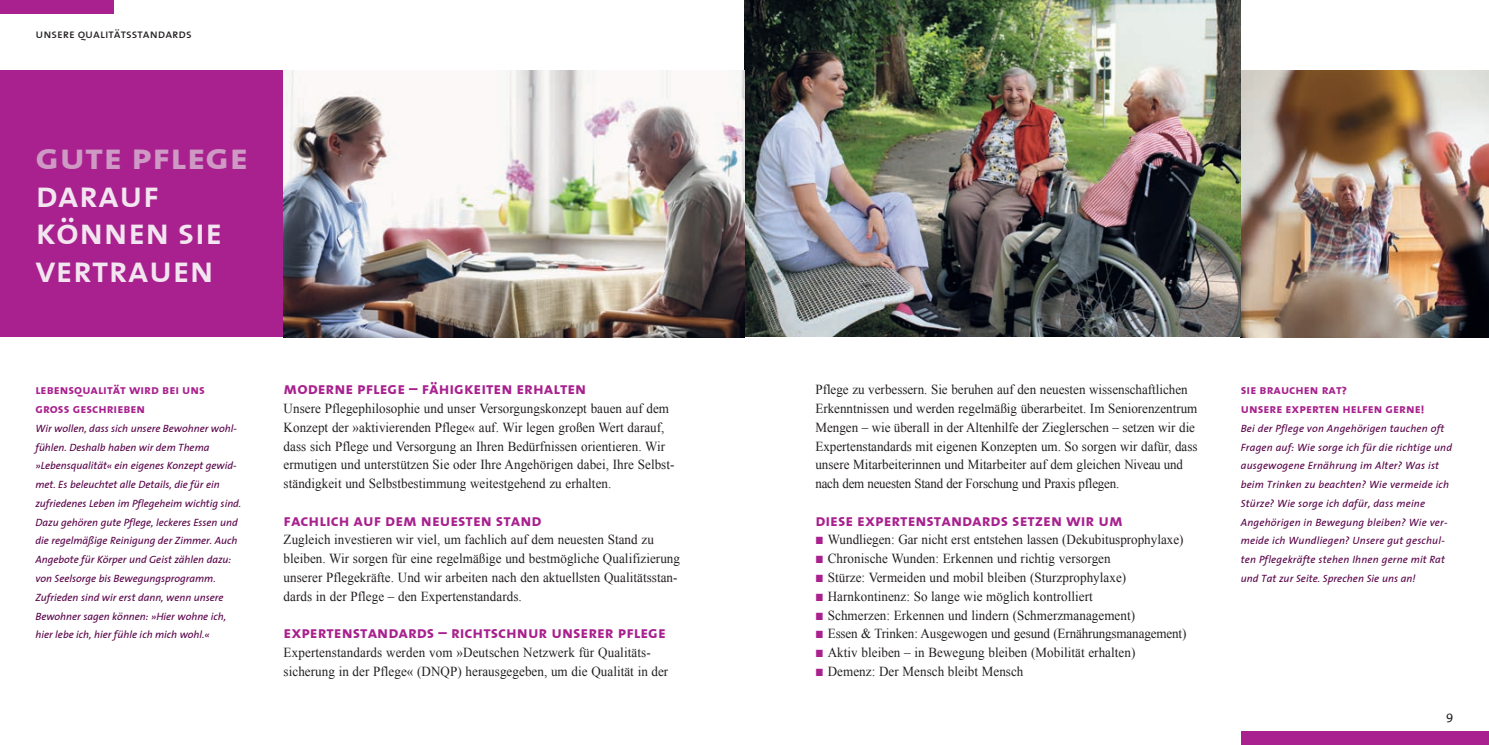
<style>
.page{position:relative;width:1489px;height:745px;background:#fff}
.page>*{position:absolute;margin:0;border:0;box-sizing:border-box;transform-origin:0 0}
.t1{font:37.5px/37.5px "The Sans Semi Bold Caps";color:#f3e5f0}
.t2{font:37.5px "The Sans Bold Caps";color:#ce99c4;scale:1.1 1}
.t3{font:16.88px "The Sans Bold Caps";color:#a8218e}
.t4{font:13.75px/18.8px "Times New Roman";letter-spacing:.005em;color:#231f20;scale:.95 1}
.t5{font:13.12px/18.8px "The Sans Bold Caps";color:#a8218e}
.t6{font:12.5px "The Sans Caps";color:#231f20}
.t7{font:12.5px "The Sans";color:#231f20}
.t8{font:italic 10.62px/18.8px "The Sans";letter-spacing:-.005em;color:#570047}
.t9{font:italic 10.62px/18.8px "The Sans";letter-spacing:.015em;color:#570047}
</style>
<div class="page">
<div style="left:1240px;top:730px;width:248px;height:14px;background:#a8218e"></div>
<div style="left:0;top:0;width:113px;height:14px;background:#a8218e"></div>
<img style="left:1240px;top:71px;width:248px;height:266px">
<div style="left:0;top:71px;width:283px;height:266px;background:#a8218e"></div>
<img style="left:744px;top:0;width:496px;height:337px">
<img style="left:284px;top:71px;width:460px;height:266px">
<p class="t6" style="left:35px;top:23px;width:158px">unsere qualitätsstandards</p>
<h1 class="t2" style="left:35px;top:125px;width:195px">gute pflege</h1>
<h1 class="t1" style="left:35px;top:174px;width:188px">darauf können sie vertrauen</h1>
<p class="t5" style="left:35px;top:380px;width:171px">lebensqualität wird bei uns gross geschrieben</p>
<p class="t8" style="left:35px;top:418px;width:207px">Wir wollen, dass sich unsere Bewohner wohl&shy;fühlen. Deshalb haben wir dem Thema »Lebensqualität« ein eigenes Konzept gewid&shy;met. Es beleuchtet alle Details, die für ein zufriedenes Leben im Pflegeheim wichtig sind.<br>Dazu gehören gute Pflege, leckeres Essen und die regelmäßige Reinigung der Zimmer. Auch Angebote für Körper und Geist zählen dazu: von Seelsorge bis Bewegungsprogramm.<br>Zufrieden sind wir erst dann, wenn unsere Bewohner sagen können: »Hier wohne ich, hier lebe ich, hier fühle ich mich wohl.«</p>
<p class="t3" style="left:283px;top:374px;width:304px">moderne pflege – fähigkeiten erhalten</p>
<p class="t4" style="left:283px;top:398px;width:413px">Unsere Pflegephilosophie und unser Versorgungskonzept bauen auf dem Konzept der »aktivierenden Pflege« auf. Wir legen großen Wert darauf, dass sich Pflege und Versorgung an Ihren Bedürfnissen orientieren. Wir ermutigen und unterstützen Sie oder Ihre Angehörigen dabei, Ihre Selbst&shy;ständigkeit und Selbstbestimmung weitestgehend zu erhalten.</p>
<p class="t3" style="left:283px;top:505px;width:259px">fachlich auf dem neuesten stand</p>
<p class="t4" style="left:283px;top:530px;width:419px">Zugleich investieren wir viel, um fachlich auf dem neuesten Stand zu bleiben. Wir sorgen für eine regelmäßige und bestmögliche Qualifizierung unserer Pflegekräfte. Und wir arbeiten nach den aktuellsten Qualitätsstan&shy;dards in der Pflege – den Expertenstandards.</p>
<p class="t3" style="left:283px;top:618px;width:383px">expertenstandards – richtschnur unserer pflege</p>
<p class="t4" style="left:283px;top:642px;width:406px">Expertenstandards werden vom »Deutschen Netzwerk für Qualitäts&shy;sicherung in der Pflege« (DNQP) herausgegeben, um die Qualität in der</p>
<p class="t4" style="left:815px;top:380px;width:404px">Pflege zu verbessern. Sie beruhen auf den neuesten wissenschaftlichen Erkenntnissen und werden regelmäßig überarbeitet. Im Seniorenzentrum Mengen – wie überall in der Altenhilfe der Zieglerschen – setzen wir die Expertenstandards mit eigenen Konzepten um. So sorgen wir dafür, dass unsere Mitarbeiterinnen und Mitarbeiter auf dem gleichen Niveau und nach dem neuesten Stand der Forschung und Praxis pflegen.</p>
<p class="t3" style="left:815px;top:505px;width:309px">diese expertenstandards setzen wir um</p>
<p class="t4" style="left:827px;top:530px;width:379px">Wundliegen: Gar nicht erst entstehen lassen (Dekubitusprophylaxe)<br>Chronische Wunden: Erkennen und richtig versorgen<br>Stürze: Vermeiden und mobil bleiben (Sturzprophylaxe)<br>Harnkontinenz: So lange wie möglich kontrolliert<br>Schmerzen: Erkennen und lindern (Schmerzmanagement)<br>Essen &amp; Trinken: Ausgewogen und gesund (Ernährungsmanagement)<br>Aktiv bleiben – in Bewegung bleiben (Mobilität erhalten)<br>Demenz: Der Mensch bleibt Mensch</p>
<p class="t5" style="left:1240px;top:380px;width:185px">sie brauchen rat?<br>unsere experten helfen gerne!</p>
<p class="t9" style="left:1240px;top:418px;width:213px">Bei der Pflege von Angehörigen tauchen oft Fragen auf: Wie sorge ich für die richtige und ausgewogene Ernährung im Alter? Was ist beim Trinken zu beachten? Wie vermeide ich Stürze? Wie sorge ich dafür, dass meine Angehörigen in Bewegung bleiben? Wie ver&shy;meide ich Wundliegen? Unsere gut geschul&shy;ten Pflegekräfte stehen Ihnen gerne mit Rat und Tat zur Seite. Sprechen Sie uns an!</p>
<p class="t7" style="left:1445px;top:704px;width:9px">9</p>
</div>
